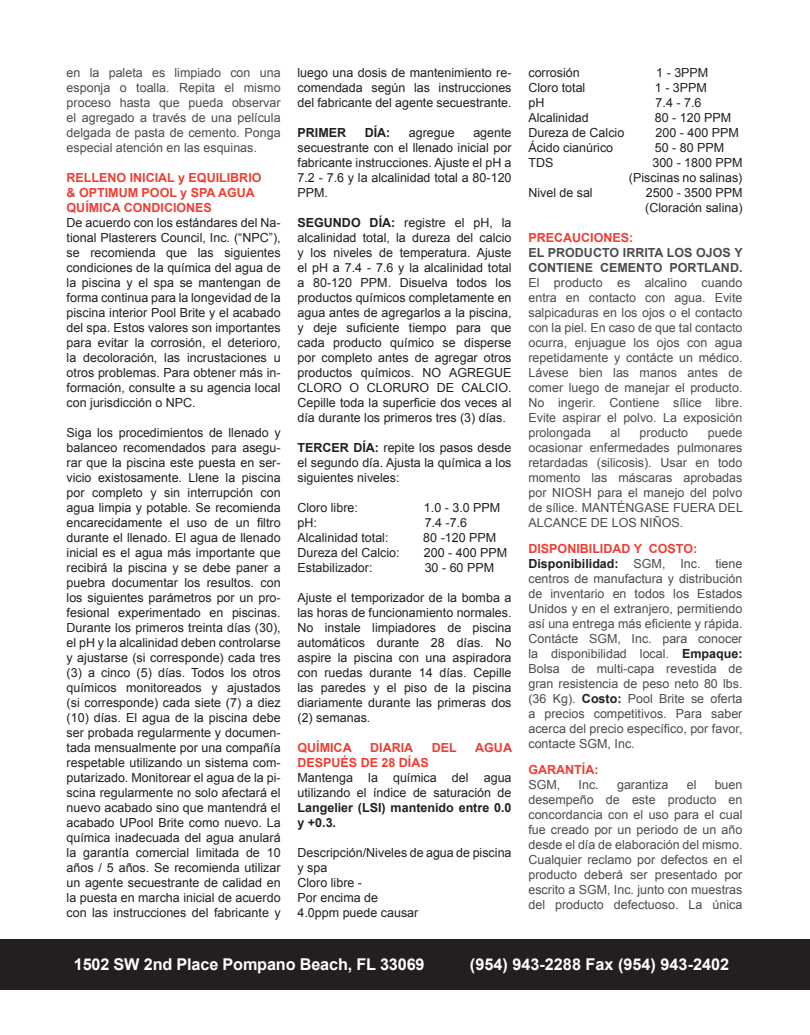
<style>
.page{position:relative;width:810px;height:1035px;background:#fff}
.page>*{position:absolute;margin:0;border:0;box-sizing:border-box;transform-origin:0 0}
.t1{font:700 16.25px "Arial";letter-spacing:-.01em;color:#fff}
.t2{font:12.5px/15px "Arial";color:#231f20;text-align:justify}
.t3{font:12.5px/15px "Arial";color:#4b4c4d;text-align:justify}
.t4{font:700 12.5px/15px "Arial";color:#ee3e34}
.t5{font:700 12.5px "Arial";color:#231f20}
.s1{font-weight:700}
.s2{font-weight:700;color:#231f20}
</style>
<div class="page">
<div style="left:0;top:945px;width:810px;height:45px;background:#231f20"></div>
<div style="left:0;top:939px;width:810px;height:45px;background:#231f20"></div>
<p class="t3" style="left:67px;top:65px;width:216px">en la paleta es limpiado con una esponja o toalla. Repita el mismo proceso hasta que pueda observar el agregado a través de una película delgada de pasta de cemento. Ponga especial atención en las esquinas.</p>
<p class="t4" style="left:67px;top:170px;width:196px">RELLENO INICIAL y EQUILIBRIO</p>
<p class="t4" style="left:67px;top:185px;width:190px">&amp; OPTIMUM POOL y SPA AGUA<br>QUÍMICA CONDICIONES</p>
<p class="t2" style="left:67px;top:215px;width:216px">De acuerdo con los estándares del Na&shy;tional Plasterers Council, Inc. (“NPC”), se recomienda que las siguientes condiciones de la química del agua de la piscina y el spa se mantengan de forma continua para la longevidad de la piscina interior Pool Brite y el acabado del spa. Estos valores son importantes para evitar la corrosión, el deterioro, la decoloración, las incrustaciones u otros problemas. Para obtener más in&shy;formación, consulte a su agencia local con jurisdicción o NPC.</p>
<p class="t2" style="left:67px;top:425px;width:216px">Siga los procedimientos de llenado y balanceo recomendados para asegu&shy;rar que la piscina este puesta en ser&shy;vicio existosamente. Llene la piscina por completo y sin interrupción con agua limpia y potable. Se recomienda encarecidamente el uso de un filtro durante el llenado. El agua de llenado inicial es el agua más importante que recibirá la piscina y se debe paner a puebra documentar los resultos. con los siguientes parámetros por un pro&shy;fesional experimentado en piscinas.<br>Durante los primeros treinta días (30), el pH y la alcalinidad deben controlarse y ajustarse (si corresponde) cada tres (3) a cinco (5) días. Todos los otros químicos monitoreados y ajustados (si corresponde) cada siete (7) a diez (10) días. El agua de la piscina debe ser probada regularmente y documen&shy;tada mensualmente por una compañía respetable utilizando un sistema com&shy;putarizado. Monitorear el agua de la pi&shy;scina regularmente no solo afectará el nuevo acabado sino que mantendrá el acabado UPool Brite como nuevo. La química inadecuada del agua anulará la garantía comercial limitada de 10 años / 5 años. Se recomienda utilizar un agente secuestrante de calidad en la puesta en marcha inicial de acuerdo con las instrucciones del fabricante y</p>
<p class="t2" style="left:298px;top:65px;width:216px">luego una dosis de mantenimiento re&shy;comendada según las instrucciones del fabricante del agente secuestrante.</p>
<p class="t5" style="left:298px;top:124px;width:50px">PRIMER</p>
<p class="t5" style="left:365px;top:124px;width:27px">DÍA:</p>
<p class="t2" style="left:409px;top:125px;width:47px">agregue</p>
<p class="t2" style="left:298px;top:125px;width:216px;text-indent:176px">agente secuestrante con el llenado inicial por fabricante instrucciones. Ajuste el pH a 7.2 - 7.6 y la alcalinidad total a 80-120<br>PPM.</p>
<p class="t2" style="left:298px;top:215px;width:216px"><span class="s1">SEGUNDO DÍA:</span> registre el pH, la alcalinidad total, la dureza del calcio y los niveles de temperatura. Ajuste el pH a 7.4 - 7.6 y la alcalinidad total a 80-120 PPM. Disuelva todos los productos químicos completamente en agua antes de agregarlos a la piscina, y deje suficiente tiempo para que cada producto químico se disperse por completo antes de agregar otros productos químicos. NO AGREGUE CLORO O CLORURO DE CALCIO.<br>Cepille toda la superficie dos veces al día durante los primeros tres (3) días.</p>
<p class="t2" style="left:298px;top:440px;width:216px"><span class="s1">TERCER DÍA:</span> repite los pasos desde el segundo día. Ajusta la química a los siguientes niveles:</p>
<p class="t2" style="left:298px;top:500px;width:62px">Cloro libre:</p>
<p class="t2" style="left:424px;top:500px;width:78px">1.0 - 3.0 PPM</p>
<p class="t2" style="left:298px;top:515px;width:21px">pH:</p>
<p class="t2" style="left:425px;top:515px;width:44px">7.4 -7.6</p>
<p class="t2" style="left:298px;top:530px;width:93px">Alcalinidad total:</p>
<p class="t2" style="left:423px;top:530px;width:74px">80 -120 PPM</p>
<p class="t2" style="left:298px;top:545px;width:104px">Dureza del Calcio:</p>
<p class="t2" style="left:424px;top:545px;width:85px">200 - 400 PPM</p>
<p class="t2" style="left:298px;top:560px;width:77px">Estabilizador:</p>
<p class="t2" style="left:425px;top:560px;width:71px">30 - 60 PPM</p>
<p class="t2" style="left:298px;top:590px;width:216px">Ajuste el temporizador de la bomba a las horas de funcionamiento normales.<br>No instale limpiadores de piscina automáticos durante 28 días. No aspire la piscina con una aspiradora con ruedas durante 14 días. Cepille las paredes y el piso de la piscina diariamente durante las primeras dos (2) semanas.</p>
<p class="t4" style="left:298px;top:740px;width:56px">QUÍMICA</p>
<p class="t4" style="left:370px;top:740px;width:45px">DIARIA</p>
<p class="t4" style="left:432px;top:740px;width:26px">DEL</p>
<p class="t4" style="left:475px;top:740px;width:38px">AGUA</p>
<p class="t4" style="left:298px;top:755px;width:133px">DESPUÉS DE 28 DÍAS</p>
<p class="t2" style="left:298px;top:770px;width:216px">Mantenga la química del agua utilizando el índice de saturación de <span class="s1">Langelier (LSI) mantenido entre 0.0 y +0.3.</span></p>
<p class="t2" style="left:298px;top:845px;width:216px">Descripción/Niveles de agua de piscina y spa</p>
<p class="t2" style="left:298px;top:875px;width:66px">Cloro libre -</p>
<p class="t2" style="left:298px;top:890px;width:82px">Por encima de</p>
<p class="t2" style="left:298px;top:905px;width:122px">4.0ppm puede causar</p>
<p class="t2" style="left:528px;top:65px;width:53px">corrosión</p>
<p class="t2" style="left:656px;top:65px;width:54px">1 - 3PPM</p>
<p class="t2" style="left:528px;top:80px;width:58px">Cloro total</p>
<p class="t2" style="left:655px;top:80px;width:54px">1 - 3PPM</p>
<p class="t2" style="left:528px;top:95px;width:17px">pH</p>
<p class="t2" style="left:656px;top:95px;width:47px">7.4 - 7.6</p>
<p class="t2" style="left:528px;top:110px;width:62px">Alcalinidad</p>
<p class="t2" style="left:655px;top:110px;width:78px">80 - 120 PPM</p>
<p class="t2" style="left:528px;top:125px;width:97px">Dureza de Calcio</p>
<p class="t2" style="left:656px;top:125px;width:85px">200 - 400 PPM</p>
<p class="t2" style="left:528px;top:140px;width:86px">Ácido cianúrico</p>
<p class="t2" style="left:655px;top:140px;width:71px">50 - 80 PPM</p>
<p class="t2" style="left:528px;top:155px;width:26px">TDS</p>
<p class="t2" style="left:652px;top:155px;width:92px">300 - 1800 PPM</p>
<p class="t2" style="left:629px;top:170px;width:115px">(Piscinas no salinas)</p>
<p class="t2" style="left:528px;top:185px;width:66px">Nivel de sal</p>
<p class="t2" style="left:646px;top:185px;width:98px">2500 - 3500 PPM</p>
<p class="t2" style="left:645px;top:200px;width:99px">(Cloración salina)</p>
<p class="t4" style="left:528px;top:230px;width:106px">PRECAUCIONES:</p>
<p class="t3" style="left:528px;top:245px;width:216px"><span class="s1">EL PRODUCTO IRRITA LOS OJOS Y CONTIENE CEMENTO PORTLAND.<br></span>El producto es alcalino cuando entra en contacto con agua. Evite salpicaduras en los ojos o el contacto con la piel. En caso de que tal contacto ocurra, enjuague los ojos con agua repetidamente y contácte un médico.<br>Lávese bien las manos antes de comer luego de manejar el producto.<br>No ingerir. Contiene sílice libre.<br>Evite aspirar el polvo. La exposición prolongada</p>
<p class="t3" style="left:528px;top:425px;width:216px;text-indent:179px">puede ocasionar enfermedades pulmonares retardadas (silicosis). Usar en todo momento las máscaras aprobadas por NIOSH para el manejo del polvo de sílice. MANTÉNGASE FUERA DEL ALCANCE DE LOS NIÑOS.</p>
<p class="t4" style="left:528px;top:541px;width:170px">DISPONIBILIDAD Y COSTO:</p>
<p class="t3" style="left:528px;top:556px;width:216px"><span class="s2">Disponibilidad:</span> SGM, Inc. tiene centros de manufactura y distribución de inventario en todos los Estados Unidos y en el extranjero, permitiendo así una entrega más eficiente y rápida.<br>Contácte SGM, Inc. para conocer la disponibilidad local. <span class="s2">Empaque:<br></span>Bolsa de multi-capa revestida de gran resistencia de peso neto 80 lbs. (36 Kg). <span class="s2">Costo:</span> Pool Brite se oferta a precios competitivos. Para saber acerca del precio específico, por favor, contacte SGM, Inc.</p>
<p class="t4" style="left:528px;top:763px;width:72px">GARANTÍA:</p>
<p class="t3" style="left:528px;top:777px;width:33px">SGM,</p>
<p class="t3" style="left:579px;top:777px;width:22px">Inc.</p>
<p class="t3" style="left:617px;top:777px;width:53px">garantiza</p>
<p class="t3" style="left:687px;top:777px;width:11px">el</p>
<p class="t3" style="left:610px;top:425px;width:11px">al</p>
<p class="t3" style="left:640px;top:425px;width:50px">producto</p>
<p class="t3" style="left:528px;top:777px;width:216px;text-indent:186px">buen desempeño de este producto en concordancia con el uso para el cual fue creado por un periodo de un año desde el día de elaboración del mismo.<br>Cualquier reclamo por defectos en el producto deberá ser presentado por escrito a SGM, Inc. junto con muestras del producto defectuoso. La única</p>
<p class="t1" style="left:74px;top:953px;width:352px">1502 SW 2nd Place Pompano Beach, FL 33069</p>
<p class="t1" style="left:470px;top:953px;width:261px">(954) 943-2288 Fax (954) 943-2402</p>
</div>
